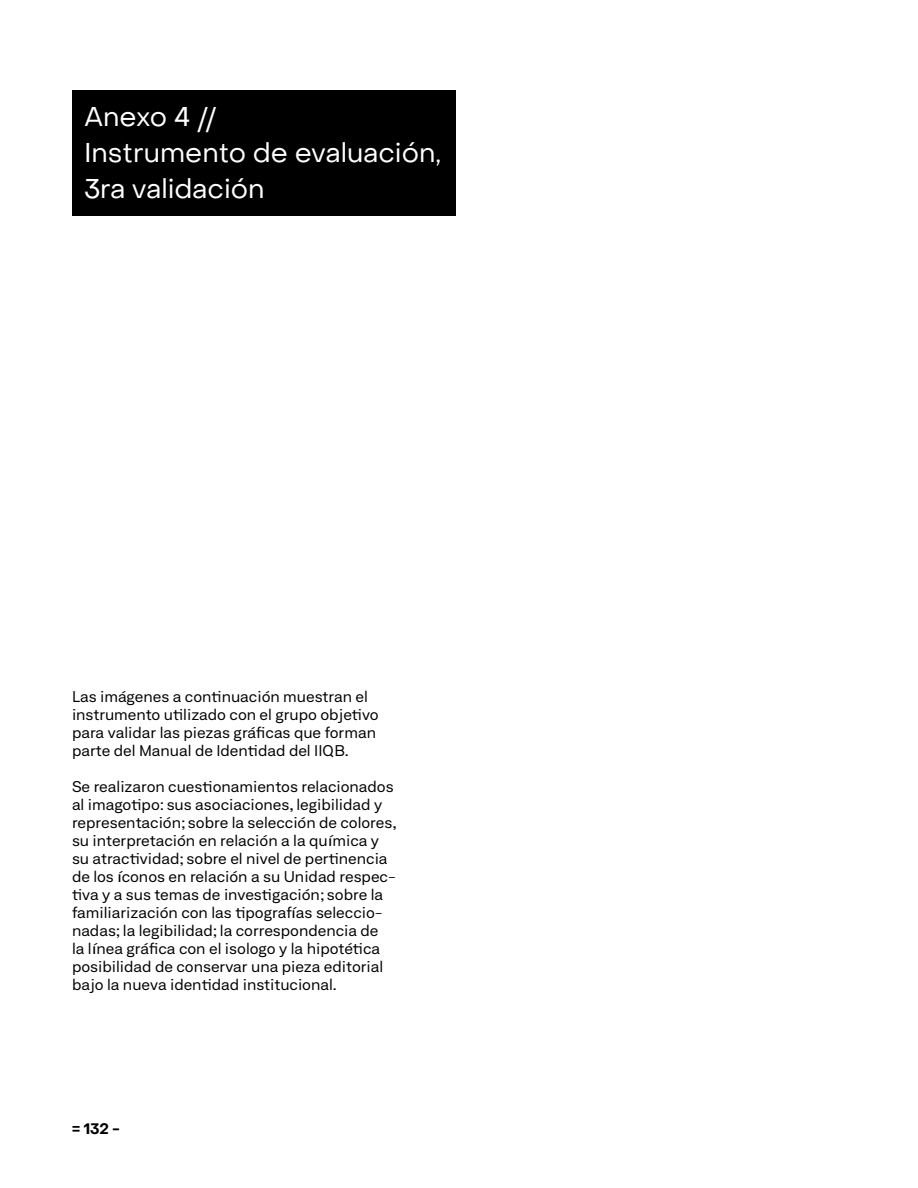
<style>
.page{position:relative;width:918px;height:1188px;background:#fff}
.page>*{position:absolute;margin:0;border:0;box-sizing:border-box;transform-origin:0 0}
.t1{font:27px/36px "Object Sans";color:#fff}
.t2{font:expanded 15px/18px "Neufile Grotesk";color:#000}
.t3{font:700 15px "Object Sans";color:#000}
</style>
<div class="page">
<div style="left:72px;top:90px;width:383px;height:126px;background:#000"></div>
<h1 class="t1" style="left:84px;top:99px;width:359px">Anexo 4 //<br>Instrumento de evaluación,<br>3ra validación</h1>
<p class="t2" style="left:72px;top:687px;width:308px">Las imágenes a continuación muestran el instrumento utilizado con el grupo objetivo para validar las piezas gráficas que forman parte del Manual de Identidad del IIQB.</p>
<p class="t2" style="left:72px;top:777px;width:326px">Se realizaron cuestionamientos relacionados al imagotipo: sus asociaciones, legibilidad y representación; sobre la selección de colores, su interpretación en relación a la química y su atractividad; sobre el nivel de pertinencia de los íconos en relación a su Unidad respec&shy;tiva y a sus temas de investigación; sobre la familiarización con las tipografías seleccio&shy;nadas; la legibilidad; la correspondencia de<br>la línea gráfica con el isologo y la hipotética posibilidad de conservar una pieza editorial bajo la nueva identidad institucional.</p>
<p class="t3" style="left:72px;top:1120px;width:49px">= 132 -</p>
</div>
